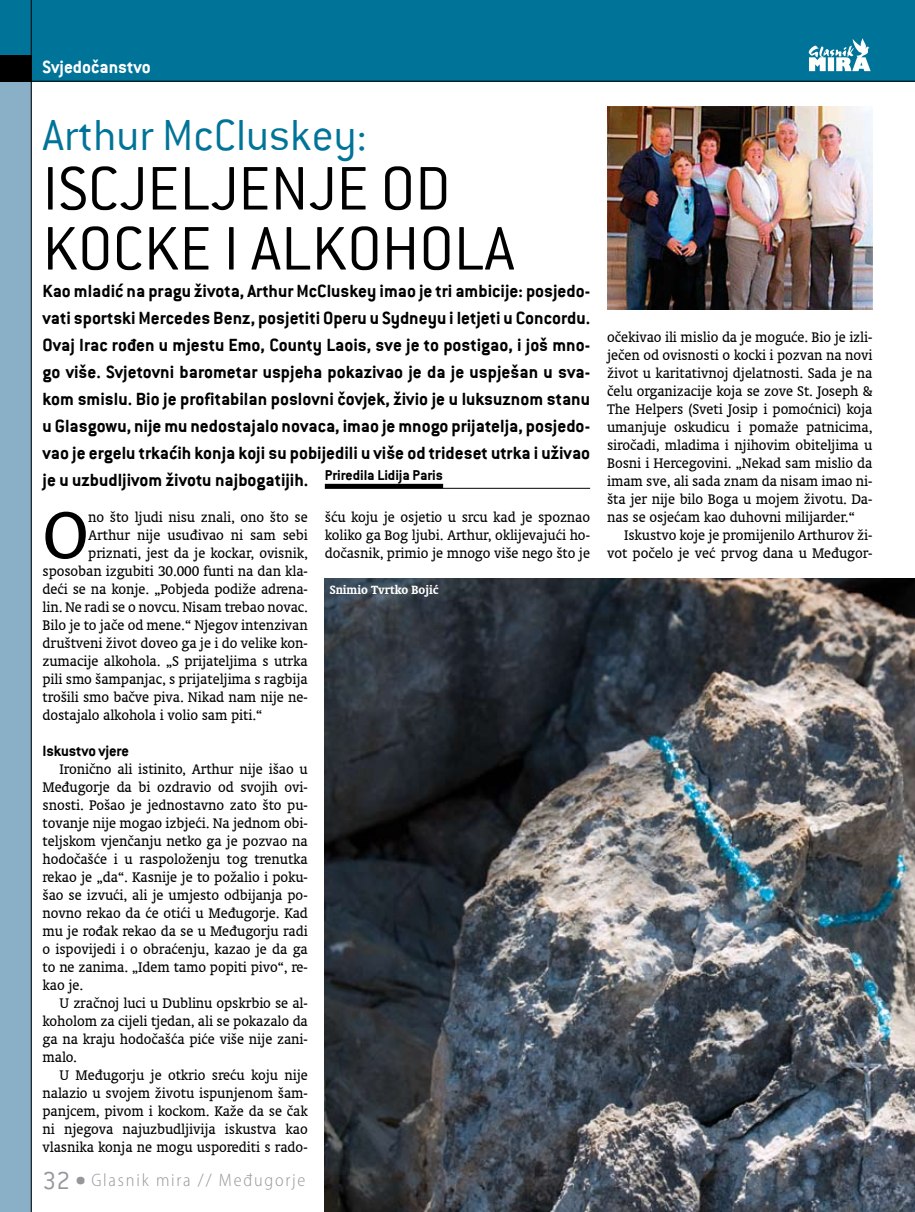
<style>
.page{position:relative;width:915px;height:1212px;background:#fff}
.page>*{position:absolute;margin:0;border:0;box-sizing:border-box;transform-origin:0 0}
.t1{font:75.15px "Oranda L2";color:#000}
.t2{font:300 67.5px "Conduit ITC";color:#000}
.t3{font:300 48px "Conduit ITC";color:#007498}
.t4{font:700 19.5px/27px "Conduit ITC";color:#000;text-align:justify}
.t5{font:700 19.5px "Conduit ITC";color:#fff}
.t6{font:300 semi-condensed 18px "Myriad Pro";letter-spacing:.1em;color:#97979b}
.t7{font:700 16.5px "Conduit ITC";letter-spacing:-.01em;color:#000}
.t8{font:15.75px/18px "Oranda L2";letter-spacing:-.005em;color:#000;text-align:justify}
.t9{font:700 13.5px "Oranda L2";color:#fff}
.s1{font-family:"Conduit ITC";font-stretch:normal;font-size:27px}
</style>
<div class="page">
<div style="left:0;top:81px;width:31px;height:1131px;background:#8ab0c8"></div>
<div style="left:0;top:0;width:914px;height:81px;background:#007498"></div>
<div style="left:0;top:55px;width:31px;height:26px;background:#000"></div>
<hr style="left:31px;top:81px;width:883px;height:1px;background:#000">
<hr style="left:31px;top:0;width:1px;height:1212px;background:#000">
<svg style="left:808px;top:38px;width:62px;height:33px"></svg>
<hr style="left:325px;top:488px;width:265px;height:1px;background:#000">
<hr style="left:325px;top:484px;width:118px;height:4px;background:#000">
<img style="left:607px;top:106px;width:265px;height:203px">
<img style="left:325px;top:578px;width:589px;height:634px">
<p class="t5" style="left:43px;top:55px;width:110px">Svjedočanstvo</p>
<h3 class="t3" style="left:43px;top:108px;width:325px">ARTHUR MCCLUSKEY:</h3>
<h2 class="t2" style="left:43px;top:152px;width:47px">ISCJELJENJE</h2>
<h2 class="t2" style="left:380px;top:152px;width:32px">OD</h2>
<h2 class="t2" style="left:43px;top:212px;width:34px">KOCKE</h2>
<h2 class="t2" style="left:223px;top:212px;width:62px">I ALKOHOLA</h2>
<p class="t4" style="left:43px;top:277px;width:549px">Kao mladić na pragu života, Arthur McCluskey imao je tri ambicije: posjedo&shy;vati sportski Mercedes Benz, posjetiti Operu u Sydneyu i letjeti u Concordu.<br>Ovaj Irac rođen u mjestu Emo, County Laois, sve je to postigao, i još mno&shy;go više. Svjetovni barometar uspjeha pokazivao je da je uspješan u sva&shy;kom smislu. Bio je profitabilan poslovni čovjek, živio je u luksuznom stanu u Glasgowu, nije mu nedostajalo novaca, imao je mnogo prijatelja, posjedo&shy;vao je ergelu trkaćih konja koji su pobijedili u više od trideset utrka i uživao je u uzbudljivom životu najbogatijih. <sup>Priredila</sup> <sup>Lidija</sup> <sup>Paris</sup></p>
<h1 class="t1" style="left:43px;top:489px;width:48px">O</h1>
<p class="t8" style="left:88px;top:508px;width:221px">no što ljudi nisu znali, ono što se</p>
<p class="t8" style="left:88px;top:526px;width:221px">Arthur nije usuđivao ni sam sebi</p>
<p class="t8" style="left:88px;top:544px;width:221px">priznati, jest da je kockar, ovisnik,</p>
<p class="t8" style="left:43px;top:562px;width:267px">sposoban izgubiti 30.000 funti na dan kla-</p>
<p class="t8" style="left:43px;top:580px;width:267px">deći se na konje. „Pobjeda podiže adrena-</p>
<p class="t8" style="left:43px;top:598px;width:267px">lin. Ne radi se o novcu. Nisam trebao novac.</p>
<p class="t8" style="left:43px;top:616px;width:267px">Bilo je to jače od mene.“ Njegov intenzivan</p>
<p class="t8" style="left:43px;top:634px;width:267px">društveni život doveo ga je i do velike kon-</p>
<p class="t8" style="left:43px;top:652px;width:267px">zumacije alkohola. „S prijateljima s utrka</p>
<p class="t8" style="left:43px;top:670px;width:267px">pili smo šampanjac, s prijateljima s ragbija</p>
<p class="t8" style="left:43px;top:688px;width:267px">trošili smo bačve piva. Nikad nam nije ne-</p>
<p class="t8" style="left:43px;top:706px;width:221px">dostajalo alkohola i volio sam piti.“</p>
<p class="t7" style="left:43px;top:741px;width:88px">Iskustvo vjere</p>
<p class="t8" style="left:43px;top:760px;width:267px;text-indent:17px">Ironično ali istinito, Arthur nije išao u Međugorje da bi ozdravio od svojih ovi&shy;snosti. Pošao je jednostavno zato što pu&shy;tovanje nije mogao izbjeći. Na jednom obi&shy;teljskom vjenčanju netko ga je pozvao na hodočašće i u raspoloženju tog trenutka rekao je „da“. Kasnije je to požalio i poku&shy;šao se izvući, ali je umjesto odbijanja po&shy;novno rekao da će otići u Međugorje. Kad mu je rođak rekao da se u Međugorju radi o ispovijedi i o obraćenju, kazao je da ga to ne zanima. „Idem tamo popiti pivo“, re&shy;kao je.</p>
<p class="t8" style="left:43px;top:994px;width:267px;text-indent:17px">U zračnoj luci u Dublinu opskrbio se al&shy;koholom za cijeli tjedan, ali se pokazalo da ga na kraju hodočašća piće više nije zani&shy;malo.</p>
<p class="t8" style="left:43px;top:1066px;width:267px;text-indent:17px">U Međugorju je otkrio sreću koju nije nalazio u svojem životu ispunjenom šam&shy;panjcem, pivom i kockom. Kaže da se čak ni njegova najuzbudljivija iskustva kao vlasnika konja ne mogu usporediti s rado-</p>
<p class="t6" style="left:43px;top:1170px;width:264px"><span class="s1">32 •</span> Glasnik mira // Međugorje</p>
<p class="t8" style="left:325px;top:508px;width:267px">šću koju je osjetio u srcu kad je spoznao koliko ga Bog ljubi. Arthur, oklijevajući ho&shy;dočasnik, primio je mnogo više nego što je</p>
<p class="t9" style="left:330px;top:581px;width:110px">Snimio Tvrtko Bojić</p>
<p class="t8" style="left:607px;top:328px;width:267px">očekivao ili mislio da je moguće. Bio je izli&shy;ječen od ovisnosti o kocki i pozvan na novi život u karitativnoj djelatnosti. Sada je na čelu organizacije koja se zove St. Joseph &amp; The Helpers (Sveti Josip i pomoćnici) koja umanjuje oskudicu i pomaže patnicima, siročadi, mladima i njihovim obiteljima u Bosni i Hercegovini. „Nekad sam mislio da imam sve, ali sada znam da nisam imao ni&shy;šta jer nije bilo Boga u mojem životu. Da&shy;nas se osjećam kao duhovni milijarder.“</p>
<p class="t8" style="left:607px;top:526px;width:267px;text-align:right">Iskustvo koje je promijenilo Arthurov ži&shy;vot počelo je već prvog dana u Međugor-</p>
</div>
